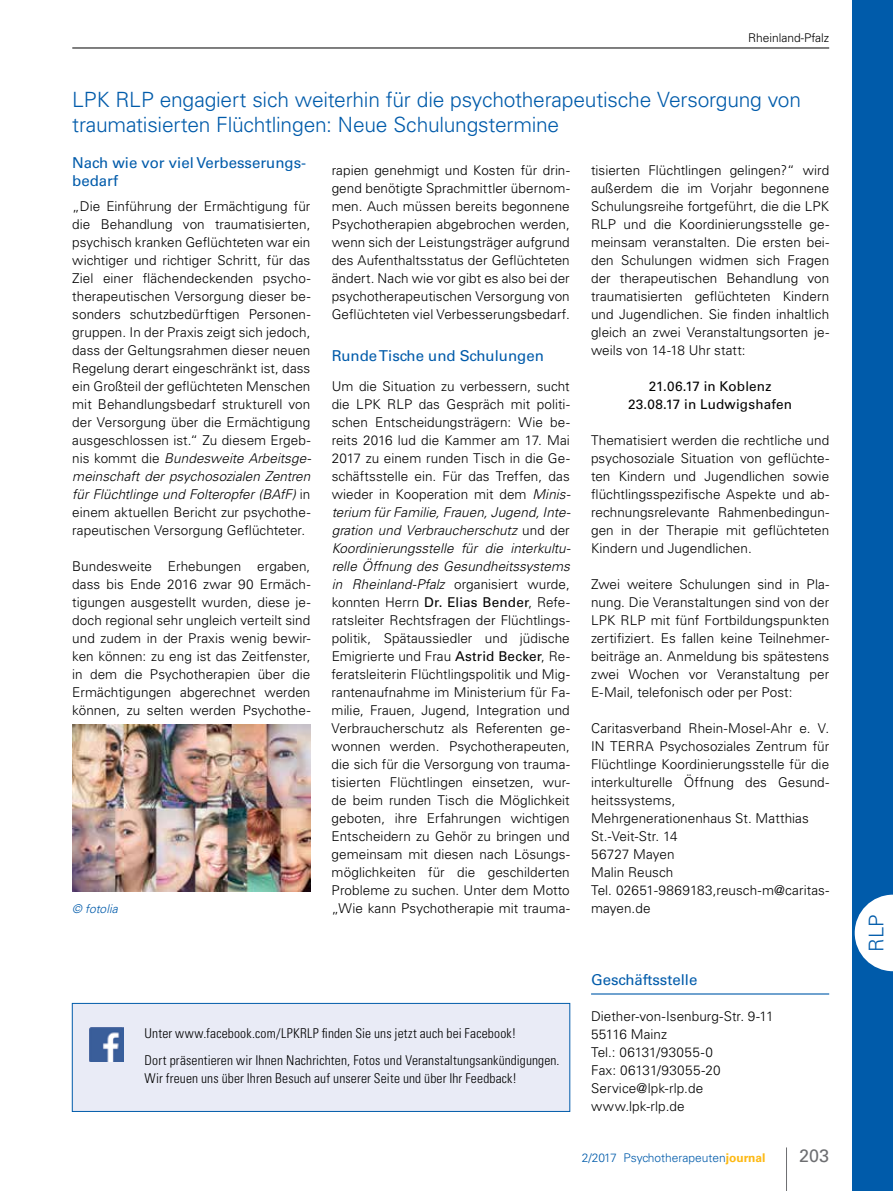
<style>
.page{position:relative;width:893px;height:1191px;background:#fff}
.page>*{position:absolute;margin:0;border:0;box-sizing:border-box;transform-origin:0 0}
.t1{font:300 21px/25.5px "Univers LT Std";letter-spacing:-.01em;color:#005baa}
.t2{font:300 20.25px "Univers LT Std";color:#005baa}
.t3{font:18px "Univers LT Std";color:#6d6e71}
.t4{font:15px/18px "Univers LT Std";color:#005baa}
.t5{font:300 13.5px/18px "Univers LT Std";letter-spacing:.005em;color:#000;text-align:justify}
.t6{font:300 condensed 13.5px/27.6px "Univers LT Std";letter-spacing:.01em;color:#000}
.t7{font:13.5px/18px "Univers LT Std";letter-spacing:.01em;color:#000;text-align:center}
.t8{font:300 12px "Univers LT Std";color:#005baa}
.t9{font:300 12px "Univers LT Std";color:#000}
.t10{font:italic 300 12px "Univers LT Std";color:#005baa}
.s1{font-style:italic}
.s2{font-weight:400}
.s3{font-weight:700;color:#fdb913}
</style>
<div class="page">
<img style="left:72px;top:725px;width:238px;height:167px">
<hr style="left:591px;top:993px;width:238px;height:1px;background:#005baa">
<div style="left:72px;top:1003px;width:498px;height:108px;background:#e9ebf6;border:1px solid #005baa"></div>
<img style="left:89px;top:1027px;width:34px;height:35px">
<hr style="left:786px;top:1147px;width:1px;height:44px;background:#6d6e71">
<div style="left:853px;top:0;width:40px;height:1191px;background:#005baa"></div>
<hr style="left:72px;top:48px;width:757px;height:1px;background:#000">
<svg style="left:855px;top:894px;width:38px;height:77px"></svg>
<p class="t9" style="left:748px;top:31px;width:83px">Rheinland-Pfalz</p>
<h1 class="t1" style="left:72px;top:86px;width:730px">LPK RLP engagiert sich weiterhin für die psychotherapeutische Versorgung von traumatisierten Flüchtlingen: Neue Schulungstermine</h1>
<p class="t4" style="left:72px;top:154px;width:235px">Nach wie vor viel Verbesserungs&shy;bedarf</p>
<p class="t5" style="left:72px;top:197px;width:240px">„Die Einführung der Ermächtigung für die Behandlung von traumatisierten, psychisch kranken Geflüchteten war ein wichtiger und richtiger Schritt, für das Ziel einer flächendeckenden psycho&shy;therapeutischen Versorgung dieser be&shy;sonders schutzbedürftigen Personen&shy;gruppen. In der Praxis zeigt sich jedoch, dass der Geltungsrahmen dieser neuen Regelung derart eingeschränkt ist, dass ein Großteil der geflüchteten Menschen mit Behandlungsbedarf strukturell von der Versorgung über die Ermächtigung ausgeschlossen ist.“ Zu diesem Ergeb&shy;nis kommt die <span class="s1">Bundesweite Arbeitsge&shy;meinschaft der psychosozialen Zentren für Flüchtlinge und Folteropfer (BAfF)</span> in einem aktuellen Bericht zur psychothe&shy;rapeutischen Versorgung Geflüchteter.</p>
<p class="t5" style="left:72px;top:557px;width:240px">Bundesweite Erhebungen ergaben, dass bis Ende 2016 zwar 90 Ermäch&shy;tigungen ausgestellt wurden, diese je&shy;doch regional sehr ungleich verteilt sind und zudem in der Praxis wenig bewir&shy;ken können: zu eng ist das Zeitfenster, in dem die Psychotherapien über die Ermächtigungen abgerechnet werden können, zu selten werden Psychothe-</p>
<p class="t5" style="left:591px;top:161px;width:240px">tisierten Flüchtlingen gelingen?“ wird außerdem die im Vorjahr begonnene Schulungsreihe fortgeführt, die die LPK RLP und die Koordinierungsstelle ge&shy;meinsam veranstalten. Die ersten bei&shy;den Schulungen widmen sich Fragen der therapeutischen Behandlung von traumatisierten geflüchteten Kindern und Jugendlichen. Sie finden inhaltlich gleich an zwei Veranstaltungsorten je&shy;weils von 14-18 Uhr statt:</p>
<p class="t7" style="left:628px;top:377px;width:165px">21.06.17 in Koblenz<br>23.08.17 in Ludwigshafen</p>
<p class="t5" style="left:591px;top:431px;width:240px">Thematisiert werden die rechtliche und psychosoziale Situation von geflüchte&shy;ten Kindern und Jugendlichen sowie flüchtlingsspezifische Aspekte und ab&shy;rechnungsrelevante Rahmenbedingun&shy;gen in der Therapie mit geflüchteten Kindern und Jugendlichen.</p>
<p class="t5" style="left:591px;top:575px;width:240px">Zwei weitere Schulungen sind in Pla&shy;nung. Die Veranstaltungen sind von der LPK RLP mit fünf Fortbildungspunkten zertifiziert. Es fallen keine Teilnehmer&shy;beiträge an. Anmeldung bis spätestens zwei Wochen vor Veranstaltung per E-Mail, telefonisch oder per Post:</p>
<p class="t5" style="left:591px;top:719px;width:240px;text-align:left">Caritasverband Rhein-Mosel-Ahr e. V.<br>IN TERRA Psychosoziales Zentrum für<br>Flüchtlinge Koordinierungsstelle für die interkulturelle Öffnung des Gesund&shy;heitssystems,<br>Mehrgenerationenhaus St. Matthias<br>St.-Veit-Str. 14<br>56727 Mayen<br>Malin Reusch<br>Tel. 02651-9869183,reusch-m@caritas&shy;mayen.de</p>
<p class="t5" style="left:332px;top:161px;width:240px">rapien genehmigt und Kosten für drin&shy;gend benötigte Sprachmittler übernom&shy;men. Auch müssen bereits begonnene Psychotherapien abgebrochen werden, wenn sich der Leistungsträger aufgrund des Aufenthaltsstatus der Geflüchteten ändert. Nach wie vor gibt es also bei der psychotherapeutischen Versorgung von Geflüchteten viel Verbesserungsbedarf.</p>
<p class="t4" style="left:332px;top:346px;width:214px">Runde Tische und Schulungen</p>
<p class="t5" style="left:332px;top:377px;width:240px">Um die Situation zu verbessern, sucht die LPK RLP das Gespräch mit politi&shy;schen Entscheidungsträgern: Wie be&shy;reits 2016 lud die Kammer am 17. Mai 2017 zu einem runden Tisch in die Ge&shy;schäftsstelle ein. Für das Treffen, das wieder in Kooperation mit dem <span class="s1">Minis&shy;terium für Familie, Frauen, Jugend, Inte&shy;gration und Verbraucherschutz</span> und der <span class="s1">Koordinierungsstelle für die interkultu&shy;relle Öffnung des Gesundheitssystems in Rheinland-Pfalz</span> organisiert wurde, konnten Herrn <span class="s2">Dr. Elias Bender</span>, Refe&shy;ratsleiter Rechtsfragen der Flüchtlings&shy;politik, Spätaussiedler und jüdische Emigrierte und Frau <span class="s2">Astrid Becker</span>, Re&shy;feratsleiterin Flüchtlingspolitik und Mig&shy;rantenaufnahme im Ministerium für Fa&shy;milie, Frauen, Jugend, Integration und Verbraucherschutz als Referenten ge&shy;wonnen werden. Psychotherapeuten, die sich für die Versorgung von trauma&shy;tisierten Flüchtlingen einsetzen, wur&shy;de beim runden Tisch die Möglichkeit geboten, ihre Erfahrungen wichtigen Entscheidern zu Gehör zu bringen und gemeinsam mit diesen nach Lösungs&shy;möglichkeiten für die geschilderten Probleme zu suchen. Unter dem Motto „Wie kann Psychotherapie mit trauma-</p>
<p class="t10" style="left:72px;top:902px;width:47px">© fotolia</p>
<p class="t6" style="left:145px;top:1019px;width:417px">Unter www.facebook.com/LPKRLP finden Sie uns jetzt auch bei Facebook!<br>Dort präsentieren wir Ihnen Nachrichten, Fotos und Veranstaltungsankündigungen.</p>
<p class="t6" style="left:145px;top:1064px;width:374px">Wir freuen uns über Ihren Besuch auf unserer Seite und über Ihr Feedback!</p>
<p class="t4" style="left:591px;top:970px;width:108px">Geschäftsstelle</p>
<p class="t5" style="left:591px;top:1007px;width:184px;text-align:left">Diether-von-Isenburg-Str. 9-11<br>55116 Mainz<br>Tel.: 06131/93055-0<br>Fax: 06131/93055-20<br>Service@lpk-rlp.de www.lpk-rlp.de</p>
<p class="t8" style="left:582px;top:1150px;width:185px">2/2017 Psychotherapeuten<span class="s3">journal</span></p>
<h3 class="t3" style="left:799px;top:1144px;width:32px">203</h3>
<h2 class="t2" style="left:864px;top:951px;width:39px;rotate:-90deg">RLP</h2>
</div>
